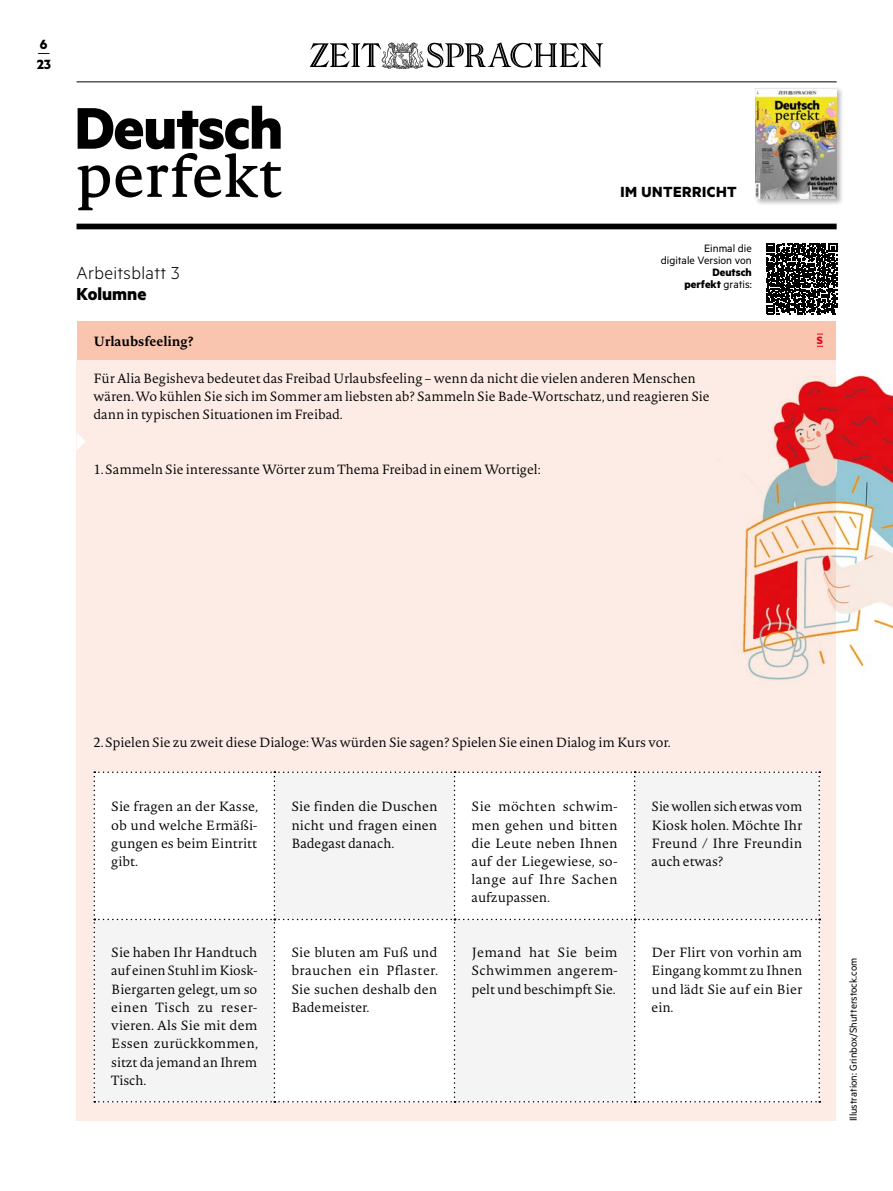
<style>
.page{position:relative;width:893px;height:1191px;background:#fff}
.page>*{position:absolute;margin:0;border:0;box-sizing:border-box;transform-origin:0 0}
.t1{font:300 19.5px "Metric";letter-spacing:.02em;color:#000}
.t2{font:700 19.5px "Metric";color:#000}
.t3{font:700 16.5px "Metric";letter-spacing:.03em;color:#000}
.t4{font:700 15px "Metric";color:#000}
.t5{font:15px "Metric";color:#000}
.t6{font:300 13.2px/18.1px "Novel Pro";letter-spacing:-.005em;color:#000;text-align:justify}
.t7{font:700 13.2px "Novel Pro";letter-spacing:-.005em;color:#000}
.t8{font:12px/12px "Metric";color:#000;text-align:right}
.t9{font:700 12px/12px "Metric";color:#000;text-align:right}
.t10{font:700 12px "Metric";color:#e30613}
.t11{font:11.25px "Metric";color:#000}
.s1{font-weight:400}
</style>
<div class="page">
<div style="left:77px;top:359px;width:759px;height:761px;background:#fdece5"></div>
<svg style="left:77px;top:433px;width:8px;height:17px"></svg>
<div style="left:77px;top:321px;width:759px;height:39px;background:#f9c5af"></div>
<svg style="left:94px;top:771px;width:726px;height:331px"></svg>
<img style="left:741px;top:375px;width:152px;height:305px">
<svg style="left:766px;top:243px;width:71px;height:71px"></svg>
<div style="left:77px;top:224px;width:760px;height:5px;background:#000"></div>
<svg style="left:78px;top:106px;width:204px;height:104px"></svg>
<svg style="left:310px;top:42px;width:293px;height:27px"></svg>
<hr style="left:77px;top:82px;width:760px;height:1px;background:#000">
<div style="left:754px;top:87px;width:90px;height:119px;background:#000;opacity:.29"></div>
<img style="left:756px;top:88px;width:81px;height:111px">
<p class="t4" style="left:40px;top:35px;width:9px">6</p>
<p class="t5" style="left:37px;top:45px;width:14px">—</p>
<p class="t4" style="left:37px;top:55px;width:16px">23</p>
<h1 class="t1" style="left:77px;top:261px;width:105px">Arbeitsblatt 3</h1>
<h1 class="t2" style="left:77px;top:282px;width:71px">Kolumne</h1>
<p class="t3" style="left:620px;top:182px;width:118px">IM UNTERRICHT</p>
<p class="t8" style="left:661px;top:242px;width:92px">Einmal die<br>digitale Version von</p>
<p class="t9" style="left:684px;top:266px;width:69px">Deutsch perfekt <span class="s1">gratis:</span></p>
<p class="t7" style="left:94px;top:331px;width:102px">Urlaubsfeeling?</p>
<p class="t6" style="left:94px;top:368px;width:618px;text-align:left">Für Alia Begisheva bedeutet das Freibad Urlaubsfeeling – wenn da nicht die vielen anderen Menschen wären. Wo kühlen Sie sich im Sommer am liebsten ab? Sammeln Sie Bade-Wortschatz, und reagieren Sie dann in typischen Situationen im Freibad.</p>
<p class="t6" style="left:94px;top:459px;width:449px">1. Sammeln Sie interessante Wörter zum Thema Freibad in einem Wortigel:</p>
<p class="t10" style="left:817px;top:333px;width:8px">S</p>
<p class="t6" style="left:94px;top:733px;width:579px">2. Spielen Sie zu zweit diese Dialoge: Was würden Sie sagen? Spielen Sie einen Dialog im Kurs vor.</p>
<p class="t6" style="left:111px;top:797px;width:148px">Sie fragen an der Kasse, ob und welche Ermäßi&shy;gungen es beim Eintritt gibt.</p>
<p class="t6" style="left:291px;top:797px;width:148px">Sie finden die Duschen nicht und fragen einen Badegast danach.</p>
<p class="t6" style="left:471px;top:797px;width:148px">Sie möchten schwim&shy;men gehen und bitten die Leute neben Ihnen auf der Liegewiese, so&shy;lange auf Ihre Sachen aufzupassen.</p>
<p class="t6" style="left:652px;top:797px;width:152px">Sie wollen sich etwas vom Kiosk holen. Möchte Ihr Freund / Ihre Freundin auch etwas?</p>
<p class="t6" style="left:111px;top:943px;width:148px">Sie haben Ihr Handtuch auf einen Stuhl im Kiosk-Biergarten gelegt, um so einen Tisch zu reser&shy;vieren. Als Sie mit dem Essen zurückkommen, sitzt da jemand an Ihrem Tisch.</p>
<p class="t6" style="left:291px;top:943px;width:148px">Sie bluten am Fuß und brauchen ein Pflaster.<br>Sie suchen deshalb den Bademeister.</p>
<p class="t6" style="left:471px;top:943px;width:148px">Jemand hat Sie beim Schwimmen angerem&shy;pelt und beschimpft Sie.</p>
<p class="t6" style="left:652px;top:943px;width:152px">Der Flirt von vorhin am Eingang kommt zu Ihnen und lädt Sie auf ein Bier ein.</p>
<p class="t11" style="left:847px;top:1121px;width:165px;rotate:-90deg">Illustration: Grinbox/Shutterstock.com</p>
</div>
